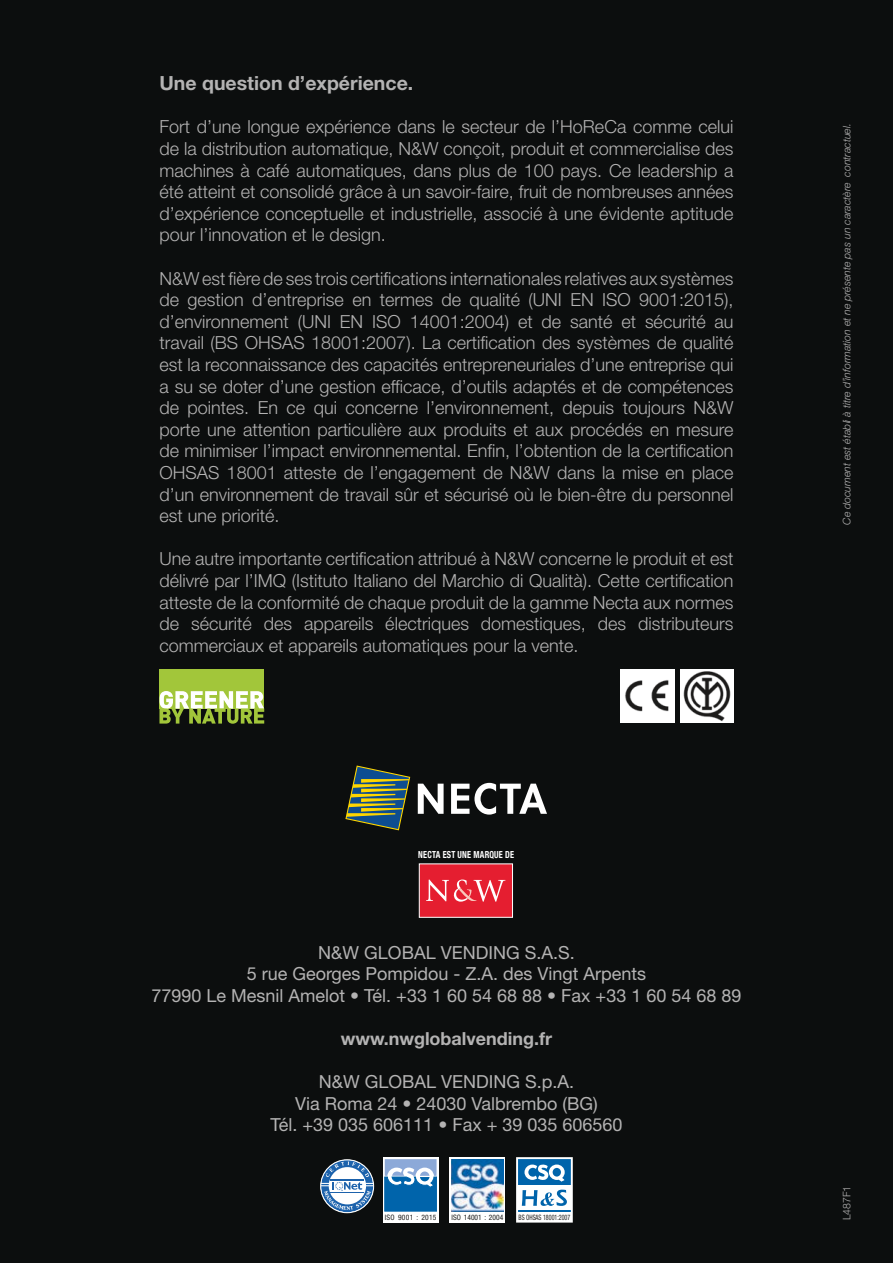
<style>
.page{position:relative;width:893px;height:1263px;background:#0c0e0e}
.page>*{position:absolute;margin:0;border:0;box-sizing:border-box;transform-origin:0 0}
.t1{font:700 19.5px "Helvetica Neue LT Std";color:#b4b3b3}
.t2{font:300 18px/21.6px "Helvetica Neue LT Std";color:#b4b3b3;text-align:justify}
.t3{font:18px/21.6px "Helvetica Neue LT Std";color:#b4b3b3;text-align:center}
.t4{font:700 18px "Helvetica Neue LT Std";color:#b4b3b3}
.t5{font:italic 300 10.5px "Helvetica Neue LT Std";letter-spacing:-.005em;color:#b4b3b3}
.t6{font:300 10.5px "Helvetica Neue LT Std";color:#b4b3b3}
.t7{font:700 condensed 9.75px "Helvetica Neue LT Std";letter-spacing:.025em;color:#fff;scale:.85 1}
.t8{font:condensed 7.5px "Helvetica Neue LT Std";letter-spacing:.005em;color:#1c1c1b;scale:.8 1}
.t9{font:condensed 7.5px "Helvetica Neue LT Std";letter-spacing:.005em;color:#1c1c1b}
.t10{font:condensed 7.5px "Helvetica Neue LT Std";letter-spacing:.04em;color:#1c1c1b}
</style>
<div class="page">
<div style="left:159px;top:669px;width:105px;height:40px;background:#a2c63a"></div>
<svg style="left:159px;top:691px;width:105px;height:33px"></svg>
<img style="left:621px;top:669px;width:53px;height:54px">
<div style="left:680px;top:669px;width:53px;height:54px;background:#fff"></div>
<img style="left:683px;top:671px;width:48px;height:51px">
<div style="left:419px;top:863px;width:94px;height:55px;background:#e51e30;border:1px solid #fff"></div>
<svg style="left:426px;top:879px;width:79px;height:23px"></svg>
<svg style="left:418px;top:783px;width:129px;height:32px"></svg>
<svg style="left:345px;top:765px;width:65px;height:65px"></svg>
<div style="left:449px;top:1157px;width:56px;height:65px;background:#fff"></div>
<img style="left:451px;top:1159px;width:52px;height:52px">
<svg style="left:383px;top:1157px;width:56px;height:65px"></svg>
<svg style="left:385px;top:1159px;width:52px;height:52px;background:#4b8ec3"></svg>
<svg style="left:321px;top:1160px;width:52px;height:52px"></svg>
<div style="left:320px;top:1159px;width:54px;height:54px;border:1px solid #fff;border-radius:50%"></div>
<div style="left:517px;top:1158px;width:55px;height:63px;background:#fff"></div>
<div style="left:518px;top:1158px;width:53px;height:26px;background:#0064ab"></div>
<svg style="left:524px;top:1164px;width:41px;height:18px"></svg>
<hr style="left:518px;top:1210px;width:53px;height:1px;background:#0064ab">
<svg style="left:522px;top:1189px;width:45px;height:17px"></svg>
<div style="left:516px;top:1157px;width:57px;height:65px;border:2px solid #fff"></div>
<p class="t1" style="left:159px;top:71px;width:255px">Une question d’expérience.</p>
<p class="t2" style="left:159px;top:116px;width:576px">Fort d’une longue expérience dans le secteur de l’HoReCa comme celui de la distribution automatique, N&amp;W conçoit, produit et commercialise des machines à café automatiques, dans plus de 100 pays. Ce leadership a été atteint et consolidé grâce à un savoir-faire, fruit de nombreuses années d’expérience conceptuelle et industrielle, associé à une évidente aptitude pour l’innovation et le design.</p>
<p class="t2" style="left:159px;top:267px;width:576px">N&amp;W est fière de ses trois certifications internationales relatives aux systèmes de gestion d’entreprise en termes de qualité (UNI EN ISO 9001:2015), d’environnement (UNI EN ISO 14001:2004) et de santé et sécurité au travail (BS OHSAS 18001:2007). La certification des systèmes de qualité est la reconnaissance des capacités entrepreneuriales d’une entreprise qui a su se doter d’une gestion efficace, d’outils adaptés et de compétences de pointes. En ce qui concerne l’environnement, depuis toujours N&amp;W porte une attention particulière aux produits et aux procédés en mesure de minimiser l’impact environnemental. Enfin, l’obtention de la certification OHSAS 18001 atteste de l’engagement de N&amp;W dans la mise en place d’un environnement de travail sûr et sécurisé où le bien-être du personnel est une priorité.</p>
<p class="t2" style="left:159px;top:548px;width:576px">Une autre importante certification attribué à N&amp;W concerne le produit et est délivré par l’IMQ (Istituto Italiano del Marchio di Qualità). Cette certification atteste de la conformité de chaque produit de la gamme Necta aux normes de sécurité des appareils électriques domestiques, des distributeurs commerciaux et appareils automatiques pour la vente.</p>
<p class="t7" style="left:418px;top:848px;width:114px">NECTA EST UNE MARQUE DE</p>
<p class="t3" style="left:152px;top:941px;width:591px">N&amp;W GLOBAL VENDING S.A.S.<br>5 rue Georges Pompidou - Z.A. des Vingt Arpents<br>77990 Le Mesnil Amelot • Tél. +33 1 60 54 68 88 • Fax +33 1 60 54 68 89</p>
<p class="t4" style="left:341px;top:1027px;width:213px">www.nwglobalvending.fr</p>
<p class="t3" style="left:270px;top:1071px;width:354px">N&amp;W GLOBAL VENDING S.p.A.<br>Via Roma 24 • 24030 Valbrembo (BG)<br>Tél. +39 035 606111 • Fax + 39 035 606560</p>
<p class="t10" style="left:385px;top:1213px;width:53px">ISO 9001 : 2015</p>
<p class="t9" style="left:451px;top:1213px;width:53px">ISO 14001 : 2004</p>
<p class="t8" style="left:519px;top:1213px;width:66px">BS OHSAS 18001:2007</p>
<p class="t5" style="left:840px;top:525px;width:403px;rotate:-90deg">Ce document est établi à titre d’information et ne présente pas un caractère contractuel.</p>
<p class="t6" style="left:840px;top:1220px;width:36px;rotate:-90deg">L487F1</p>
</div>
